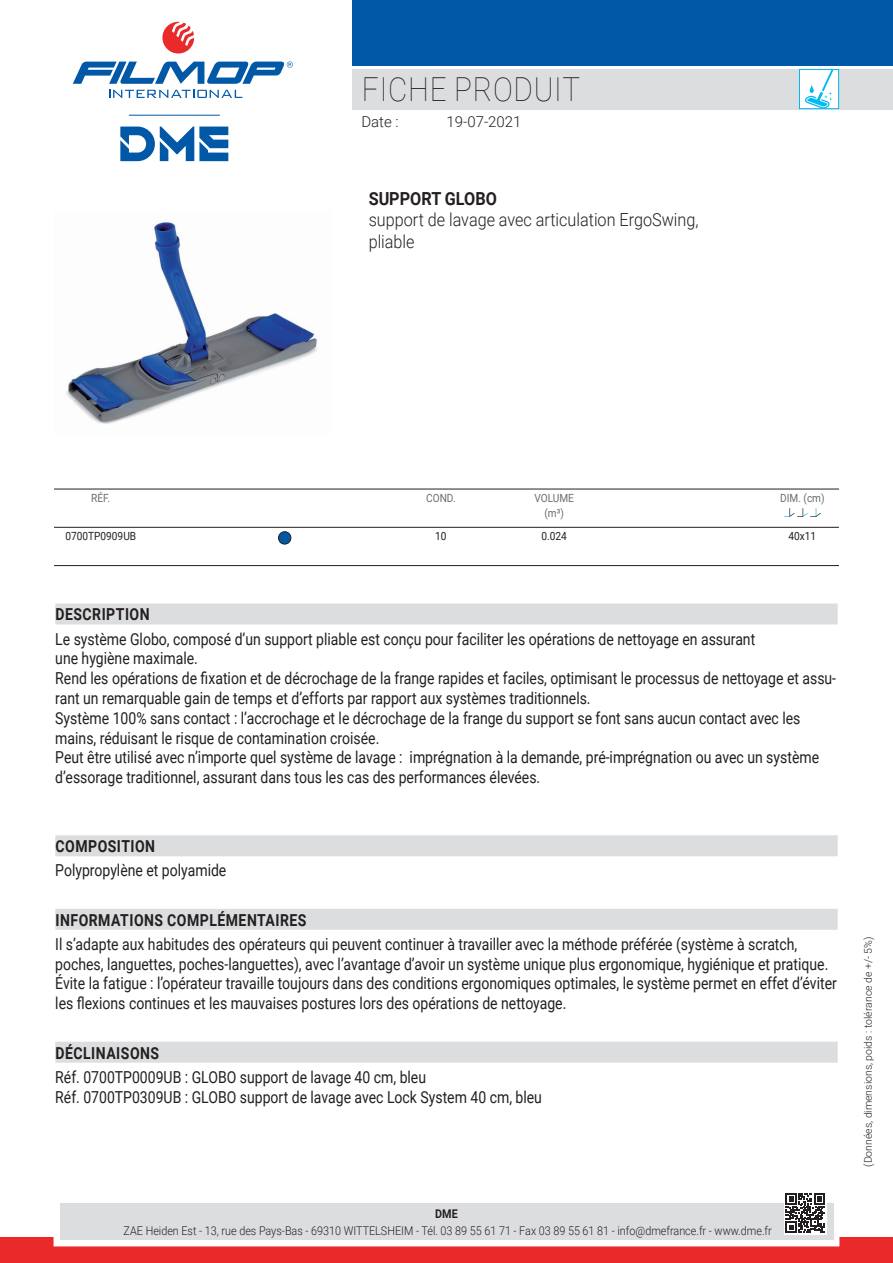
<style>
.page{position:relative;width:893px;height:1263px;background:#fff}
.page>*{position:absolute;margin:0;border:0;box-sizing:border-box;transform-origin:0 0}
.t1{font:100 33px "Roboto";letter-spacing:.025em;color:#231f20;scale:.9 1}
.t2{font:300 18px/21.6px "Roboto";color:#231f20;scale:.9 1}
.t3{font:700 18px "Roboto";color:#231f20;scale:.9 1}
.t4{font:16.5px/19.8px "Roboto";color:#231f20;scale:.85 1}
.t5{font:700 16.5px "Roboto";letter-spacing:.035em;color:#231f20;scale:.85 1}
.t6{font:300 15px "Roboto";color:#231f20}
.t7{font:300 12px "Roboto";color:#231f20;scale:.9 1}
.t8{font:700 12px "Roboto";color:#231f20;scale:.9 1}
.t9{font:11.25px/15px "Roboto";color:#6c6d70;text-align:center;scale:.9 1}
.t10{font:11.25px "Roboto";color:#231f20;scale:.9 1}
.t11{font:300 10.5px "Roboto";color:#231f20}
</style>
<div class="page">
<div style="left:353px;top:69px;width:540px;height:40px;background:#dcdddf"></div>
<svg style="left:109px;top:90px;width:133px;height:8px"></svg>
<svg style="left:162px;top:22px;width:32px;height:32px"></svg>
<svg style="left:73px;top:61px;width:220px;height:23px"></svg>
<div style="left:353px;top:0;width:540px;height:66px;background:#0158a6"></div>
<div style="left:0;top:1237px;width:893px;height:26px;background:#e9292a"></div>
<div style="left:54px;top:1197px;width:785px;height:49px;border:12px solid #fff"></div>
<div style="left:60px;top:1203px;width:773px;height:37px;background:#dcdddf"></div>
<svg style="left:120px;top:126px;width:108px;height:35px"></svg>
<hr style="left:129px;top:115px;width:91px;height:1px;background:#0158a6">
<svg style="left:784px;top:1193px;width:42px;height:41px"></svg>
<svg style="left:786px;top:1193px;width:39px;height:39px;background:#706e6f"></svg>
<div style="left:799px;top:69px;width:40px;height:40px;background:#fff;border:1px solid #00baf1"></div>
<svg style="left:805px;top:69px;width:28px;height:40px"></svg>
<img style="left:66px;top:222px;width:251px;height:202px">
<div style="left:55px;top:603px;width:783px;height:21px;background:#dcdddf"></div>
<div style="left:55px;top:835px;width:783px;height:21px;background:#dcdddf"></div>
<div style="left:55px;top:909px;width:783px;height:21px;background:#dcdddf"></div>
<div style="left:55px;top:1042px;width:783px;height:21px;background:#dcdddf"></div>
<hr style="left:54px;top:489px;width:785px;height:1px;background:#231f20">
<hr style="left:54px;top:565px;width:785px;height:1px;background:#231f20">
<hr style="left:54px;top:527px;width:785px;height:1px;background:#231f20">
<div style="left:278px;top:532px;width:13px;height:12px;background:#0158a6;border-radius:50%"></div>
<div style="left:278px;top:531px;width:13px;height:13px;border:1px solid #231f20;border-radius:50%"></div>
<svg style="left:784px;top:508px;width:37px;height:9px"></svg>
<h1 class="t1" style="left:362px;top:67px;width:244px">FICHE PRODUIT</h1>
<p class="t6" style="left:361px;top:111px;width:39px">Date :</p>
<p class="t6" style="left:446px;top:111px;width:77px">19-07-2021</p>
<p class="t3" style="left:369px;top:186px;width:144px">SUPPORT GLOBO</p>
<p class="t2" style="left:369px;top:209px;width:368px">support de lavage avec articulation ErgoSwing, pliable</p>
<p class="t9" style="left:91px;top:490px;width:23px">RÉF.</p>
<p class="t10" style="left:65px;top:528px;width:80px">0700TP0909UB</p>
<p class="t9" style="left:426px;top:490px;width:34px">COND.</p>
<p class="t10" style="left:435px;top:528px;width:14px">10</p>
<p class="t9" style="left:534px;top:490px;width:46px">VOLUME (m³)</p>
<p class="t10" style="left:541px;top:528px;width:30px">0.024</p>
<p class="t9" style="left:780px;top:490px;width:51px">DIM. (cm)</p>
<p class="t10" style="left:788px;top:528px;width:32px">40x11</p>
<p class="t5" style="left:56px;top:603px;width:112px">DESCRIPTION</p>
<p class="t4" style="left:55px;top:628px;width:920px">Le système Globo, composé d’un support pliable est conçu pour faciliter les opérations de nettoyage en assurant<br>une hygiène maximale.<br>Rend les opérations de fixation et de décrochage de la frange rapides et faciles, optimisant le processus de nettoyage et assu&shy;rant un remarquable gain de temps et d’efforts par rapport aux systèmes traditionnels.<br>Système 100% sans contact : l’accrochage et le décrochage de la frange du support se font sans aucun contact avec les mains, réduisant le risque de contamination croisée.<br>Peut être utilisé avec n’importe quel système de lavage : imprégnation à la demande, pré-imprégnation ou avec un système d’essorage traditionnel, assurant dans tous les cas des performances élevées.</p>
<p class="t5" style="left:56px;top:835px;width:119px">COMPOSITION</p>
<p class="t4" style="left:55px;top:860px;width:203px">Polypropylène et polyamide</p>
<p class="t5" style="left:56px;top:908px;width:297px">INFORMATIONS COMPLÉMENTAIRES</p>
<p class="t4" style="left:55px;top:933px;width:921px">Il s’adapte aux habitudes des opérateurs qui peuvent continuer à travailler avec la méthode préférée (système à scratch, poches, languettes, poches-languettes), avec l’avantage d’avoir un système unique plus ergonomique, hygiénique et pratique.<br>Évite la fatigue : l’opérateur travaille toujours dans des conditions ergonomiques optimales, le système permet en effet d’éviter les flexions continues et les mauvaises postures lors des opérations de nettoyage.</p>
<p class="t5" style="left:56px;top:1041px;width:123px">DÉCLINAISONS</p>
<p class="t4" style="left:55px;top:1066px;width:574px">Réf. 0700TP0009UB : GLOBO support de lavage 40 cm, bleu<br>Réf. 0700TP0309UB : GLOBO support de lavage avec Lock System 40 cm, bleu</p>
<p class="t8" style="left:435px;top:1206px;width:27px">DME</p>
<p class="t7" style="left:124px;top:1222px;width:722px">ZAE Heiden Est - 13, rue des Pays-Bas - 69310 WITTELSHEIM - Tél. 03 89 55 61 71 - Fax 03 89 55 61 81 - info@dmefrance.fr - www.dme.fr</p>
<p class="t11" style="left:861px;top:1167px;width:232px;rotate:-90deg">(Données, dimensions, poids : tolérance de +/- 5%)</p>
</div>
